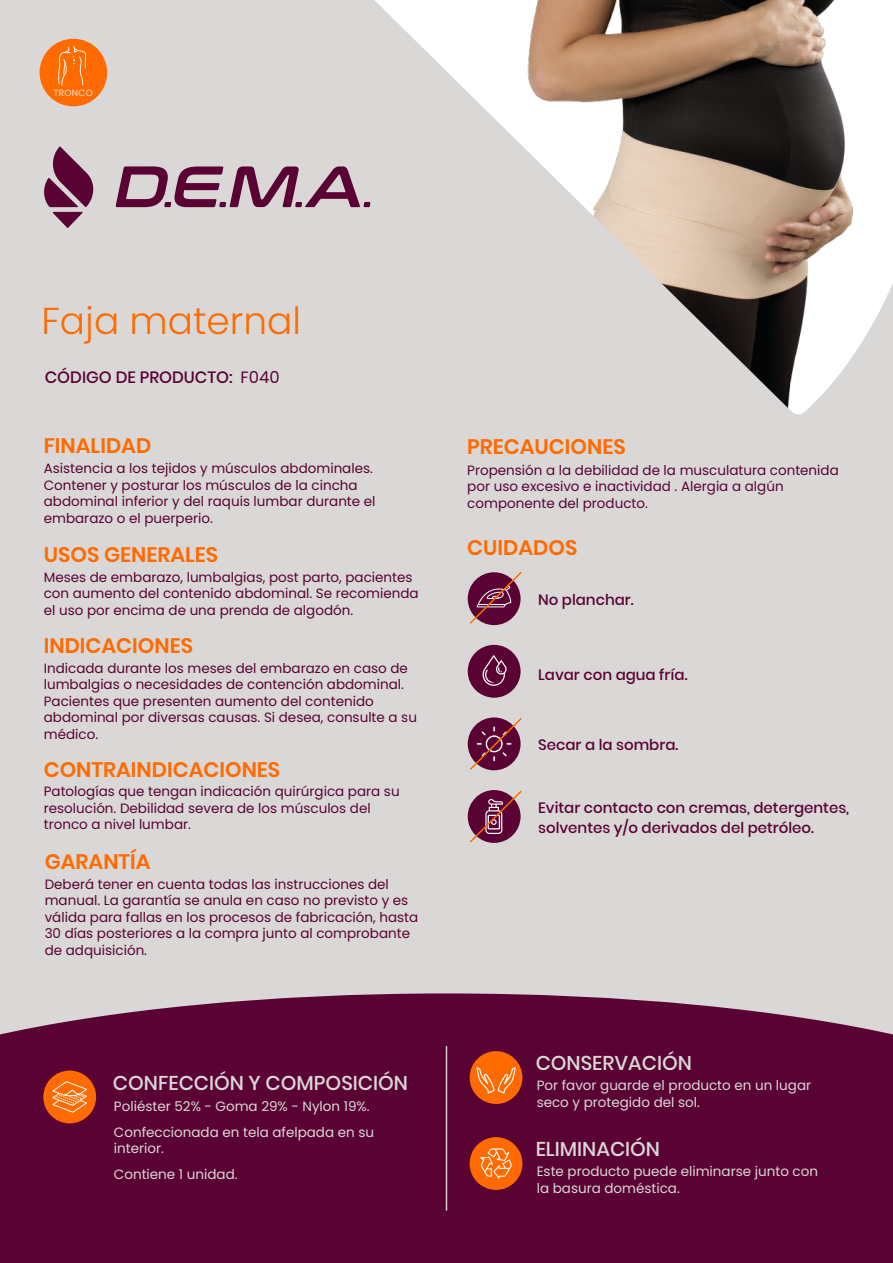
<style>
.page{position:relative;width:893px;height:1263px;background:#d9d8d6}
.page>*{position:absolute;margin:0;border:0;box-sizing:border-box;transform-origin:0 0}
.t1{font:300 37.5px "Poppins";color:#ff6b00}
.t2{font:600 21px "Poppins";color:#ff6b00}
.t3{font:500 19.95px "Poppins";color:#d9d8d6}
.t4{font:500 16.35px "Poppins";color:#5a0234}
.t5{font:500 15px/19.5px "Poppins";color:#5a0234}
.t6{font:13.5px/16.5px "Poppins";color:#5a0234}
.t7{font:13.5px/16.5px "Poppins";color:#d9d8d6}
.t8{font:300 9px "Poppins";letter-spacing:.04em;color:#fff}
.s1{font-weight:400}
</style>
<div class="page">
<div style="left:0;top:993px;width:893px;height:270px;background:#5a0234"></div>
<div style="left:470px;top:1051px;width:52px;height:53px;background:#ff6b00;border-radius:50%"></div>
<svg style="left:476px;top:1067px;width:40px;height:27px"></svg>
<div style="left:470px;top:1137px;width:52px;height:53px;background:#ff6b00;border-radius:50%"></div>
<svg style="left:480px;top:1148px;width:32px;height:31px"></svg>
<hr style="left:446px;top:1046px;width:1px;height:164px;background:#d0cfcd">
<div style="left:43px;top:1070px;width:53px;height:53px;background:#ff6b00;border-radius:50%"></div>
<svg style="left:52px;top:1081px;width:35px;height:32px"></svg>
<svg style="left:44px;top:146px;width:50px;height:82px"></svg>
<svg style="left:116px;top:166px;width:254px;height:41px"></svg>
<svg style="left:468px;top:790px;width:54px;height:53px"></svg>
<svg style="left:468px;top:571px;width:54px;height:54px"></svg>
<div style="left:468px;top:645px;width:53px;height:53px;background:#5a0234;border-radius:50%"></div>
<svg style="left:482px;top:655px;width:25px;height:31px"></svg>
<svg style="left:468px;top:717px;width:54px;height:54px"></svg>
<div style="left:40px;top:39px;width:67px;height:67px;background:#ff6b00;border-radius:50%"></div>
<svg style="left:375px;top:0;width:518px;height:349px"></svg>
<img style="left:522px;top:0;width:335px;height:414px">
<svg style="left:58px;top:46px;width:28px;height:40px"></svg>
<p class="t8" style="left:54px;top:87px;width:41px">TRONCO</p>
<h1 class="t1" style="left:41px;top:299px;width:261px">Faja maternal</h1>
<p class="t4" style="left:45px;top:367px;width:236px">CÓDIGO DE PRODUCTO: <span class="s1">F040</span></p>
<h2 class="t2" style="left:44px;top:433px;width:109px">FINALIDAD</h2>
<p class="t6" style="left:44px;top:460px;width:333px">Asistencia a los tejidos y músculos abdominales.<br>Contener y posturar los músculos de la cincha abdominal inferior y del raquis lumbar durante el embarazo o el puerperio.</p>
<h2 class="t2" style="left:44px;top:542px;width:176px">USOS GENERALES</h2>
<p class="t6" style="left:44px;top:569px;width:376px">Meses de embarazo, lumbalgias, post parto, pacientes con aumento del contenido abdominal. Se recomienda el uso por encima de una prenda de algodón.</p>
<h2 class="t2" style="left:44px;top:634px;width:151px">INDICACIONES</h2>
<p class="t6" style="left:44px;top:660px;width:375px">Indicada durante los meses del embarazo en caso de lumbalgias o necesidades de contención abdominal.<br>Pacientes que presenten aumento del contenido abdominal por diversas causas. Si desea, consulte a su médico.</p>
<h2 class="t2" style="left:44px;top:757px;width:238px">CONTRAINDICACIONES</h2>
<p class="t6" style="left:44px;top:783px;width:357px">Patologías que tengan indicación quirúrgica para su resolución. Debilidad severa de los músculos del tronco a nivel lumbar.</p>
<h2 class="t2" style="left:45px;top:850px;width:108px">GARANTÍA</h2>
<p class="t6" style="left:45px;top:876px;width:375px">Deberá tener en cuenta todas las instrucciones del manual. La garantía se anula en caso no previsto y es válida para fallas en los procesos de fabricación, hasta 30 días posteriores a la compra junto al comprobante de adquisición.</p>
<h3 class="t3" style="left:113px;top:1071px;width:297px">CONFECCIÓN Y COMPOSICIÓN</h3>
<p class="t7" style="left:114px;top:1094px;width:262px;line-height:25.5px">Poliéster 52% - Goma 29% - Nylon 19%.<br>Confeccionada en tela afelpada en su</p>
<p class="t7" style="left:114px;top:1136px;width:125px;line-height:25.5px">interior.<br>Contiene 1 unidad.</p>
<h2 class="t2" style="left:467px;top:434px;width:160px">PRECAUCIONES</h2>
<p class="t6" style="left:467px;top:462px;width:373px">Propensión a la debilidad de la musculatura contenida por uso excesivo e inactividad . Alergia a algún componente del producto.</p>
<h2 class="t2" style="left:467px;top:535px;width:112px">CUIDADOS</h2>
<p class="t5" style="left:538px;top:590px;width:97px">No planchar.</p>
<p class="t5" style="left:538px;top:665px;width:151px">Lavar con agua fría.</p>
<p class="t5" style="left:538px;top:735px;width:142px">Secar a la sombra.</p>
<p class="t5" style="left:538px;top:798px;width:312px">Evitar contacto con cremas, detergentes, solventes y/o derivados del petróleo.</p>
<h3 class="t3" style="left:536px;top:1051px;width:158px">CONSERVACIÓN</h3>
<p class="t7" style="left:537px;top:1077px;width:276px">Por favor guarde el producto en un lugar seco y protegido del sol.</p>
<h3 class="t3" style="left:536px;top:1137px;width:126px">ELIMINACIÓN</h3>
<p class="t7" style="left:537px;top:1163px;width:283px">Este producto puede eliminarse junto con la basura doméstica.</p>
</div>
